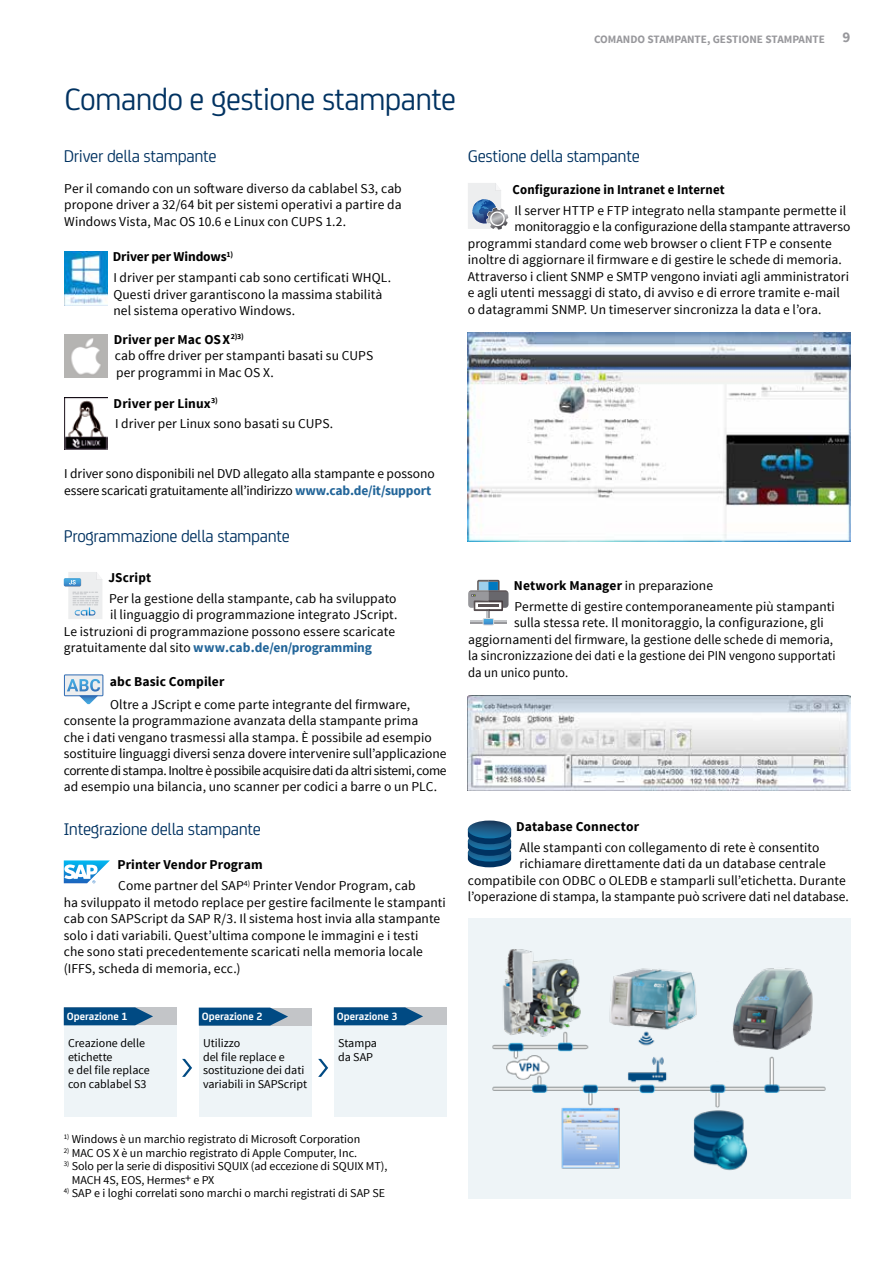
<style>
.page{position:relative;width:893px;height:1263px;background:#fff}
.page>*{position:absolute;margin:0;border:0;box-sizing:border-box;transform-origin:0 0}
.t1{font:33px "CA Sans";letter-spacing:-.02em;color:#003261}
.t2{font:18px "CA Sans";letter-spacing:-.02em;color:#003261}
.t3{font:13.5px/16.5px "Source Sans Pro";letter-spacing:.005em;color:#000}
.t4{font:700 13.5px "Source Sans Pro";letter-spacing:-.015em;color:#226599}
.t5{font:700 13.5px "Source Sans Pro";letter-spacing:.01em;color:#000}
.t6{font:700 13.5px "Source Sans Pro";letter-spacing:.01em;color:#000;scale:.95 1}
.t7{font:12px/13.5px "Source Sans Pro";color:#000}
.t8{font:700 11.25px "Source Sans Pro";color:#98989c}
.t9{font:700 11.25px "CA Sans";color:#fff}
.s1{font-size:15px}
.s2{font-weight:700}
.s3{font-weight:700;color:#226599}
.s4{font-weight:400;color:#000}
</style>
<div class="page">
<div style="left:468px;top:918px;width:383px;height:281px;background:#eef4f7"></div>
<img style="left:492px;top:949px;width:334px;height:222px">
<img style="left:468px;top:695px;width:382px;height:95px">
<img style="left:468px;top:333px;width:382px;height:208px">
<img style="left:64px;top:252px;width:43px;height:53px">
<img style="left:64px;top:334px;width:43px;height:44px">
<img style="left:64px;top:398px;width:43px;height:51px">
<svg style="left:64px;top:572px;width:38px;height:47px;background:#dde5ea"></svg>
<img style="left:75px;top:607px;width:21px;height:9px">
<div style="left:64px;top:674px;width:40px;height:22px;background:#edeeef"></div>
<div style="left:64px;top:675px;width:39px;height:21px;border:1px solid #336eb6"></div>
<svg style="left:67px;top:679px;width:33px;height:25px"></svg>
<div style="left:334px;top:1007px;width:112px;height:18px;background:#c3c5c8"></div>
<div style="left:199px;top:1025px;width:112px;height:91px;background:#eef4f7"></div>
<div style="left:199px;top:1007px;width:112px;height:18px;background:#c3c5c8"></div>
<div style="left:64px;top:1007px;width:112px;height:18px;background:#c3c5c8"></div>
<div style="left:64px;top:1025px;width:112px;height:91px;background:#eef4f7"></div>
<div style="left:334px;top:1025px;width:112px;height:91px;background:#eef4f7"></div>
<svg style="left:64px;top:1007px;width:89px;height:18px;background:#16588b"></svg>
<svg style="left:199px;top:1007px;width:89px;height:18px;background:#1a5b8d"></svg>
<svg style="left:334px;top:1007px;width:89px;height:18px;background:#16588b"></svg>
<svg style="left:182px;top:1059px;width:10px;height:18px"></svg>
<svg style="left:318px;top:1059px;width:10px;height:18px"></svg>
<svg style="left:64px;top:860px;width:46px;height:23px"></svg>
<svg style="left:468px;top:183px;width:41px;height:47px"></svg>
<svg style="left:468px;top:580px;width:41px;height:45px"></svg>
<svg style="left:468px;top:820px;width:43px;height:47px;background:#255c86"></svg>
<p class="t8" style="left:594px;top:32px;width:258px">COMANDO STAMPANTE, GESTIONE STAMPANTE <span class="s1">9</span></p>
<h1 class="t1" style="left:65px;top:75px;width:393px">Comando e gestione stampante</h1>
<h2 class="t2" style="left:64px;top:143px;width:155px">Driver della stampante</h2>
<p class="t3" style="left:64px;top:180px;width:339px;text-align:justify">Per il comando con un software diverso da cablabel S3, cab propone driver a 32/64 bit per sistemi operativi a partire da Windows Vista, Mac OS 10.6 e Linux con CUPS 1.2.</p>
<p class="t3" style="left:113px;top:247px;width:280px;line-height:20.7px"><span class="s2">Driver per Windows</span><sup>1)<br></sup>I driver per stampanti cab sono certificati WHQL.</p>
<p class="t3" style="left:113px;top:286px;width:271px">Questi driver garantiscono la massima stabilità nel sistema operativo Windows.</p>
<p class="t3" style="left:114px;top:331px;width:261px"><span class="s2">Driver per Mac OSX</span><sup>2)3)<br></sup>cab offre driver per stampanti basati su CUPS per programmi in Mac OS X.</p>
<p class="t3" style="left:114px;top:393px;width:221px;line-height:20.7px"><span class="s2">Driver per Linux</span><sup>3)<br></sup>I driver per Linux sono basati su CUPS.</p>
<p class="t3" style="left:64px;top:466px;width:372px">I driver sono disponibili nel DVD allegato alla stampante e possono essere scaricati gratuitamente all’indirizzo <span class="s3">www.cab.de/it/support</span></p>
<h2 class="t2" style="left:64px;top:523px;width:227px">Programmazione della stampante</h2>
<p class="t5" style="left:109px;top:569px;width:44px">JScript</p>
<p class="t3" style="left:109px;top:590px;width:289px">Per la gestione della stampante, cab ha sviluppato</p>
<p class="t3" style="left:110px;top:607px;width:289px">il linguaggio di programmazione integrato JScript.</p>
<p class="t3" style="left:64px;top:623px;width:333px">Le istruzioni di programmazione possono essere scaricate</p>
<p class="t4" style="left:64px;top:639px;width:310px"><span class="s4">gratuitamente dal sito</span> www.cab.de/en/programming</p>
<p class="t5" style="left:110px;top:673px;width:116px">abc Basic Compiler</p>
<p class="t3" style="left:64px;top:696px;width:384px;text-indent:46px">Oltre a JScript e come parte integrante del firmware, consente la programmazione avanzata della stampante prima<br>che i dati vengano trasmessi alla stampa. È possibile ad esempio sostituire linguaggi diversi senza dovere intervenire sull’applicazione corrente di stampa. Inoltre è possibile acquisire dati da altri sistemi, come ad esempio una bilancia, uno scanner per codici a barre o un PLC.</p>
<h2 class="t2" style="left:64px;top:816px;width:199px">Integrazione della stampante</h2>
<p class="t3" style="left:117px;top:855px;width:300px;line-height:20.7px"><span class="s2">Printer Vendor Program<br></span>Come partner del SAP<sup>4)</sup> Printer Vendor Program, cab</p>
<p class="t3" style="left:64px;top:894px;width:384px">ha sviluppato il metodo replace per gestire facilmente le stampanti cab con SAPScript da SAP R/3. Il sistema host invia alla stampante solo i dati variabili. Quest’ultima compone le immagini e i testi<br>che sono stati precedentemente scaricati nella memoria locale (IFFS, scheda di memoria, ecc.)</p>
<h2 class="t2" style="left:468px;top:143px;width:173px">Gestione della stampante</h2>
<p class="t6" style="left:513px;top:181px;width:225px">Configurazione in Intranet e Internet</p>
<p class="t3" style="left:515px;top:202px;width:333px">Il server HTTP e FTP integrato nella stampante permette il</p>
<p class="t3" style="left:515px;top:219px;width:337px">monitoraggio e la configurazione della stampante attraverso</p>
<p class="t3" style="left:468px;top:235px;width:365px">programmi standard come web browser o client FTP e consente</p>
<p class="t3" style="left:468px;top:252px;width:376px">inoltre di aggiornare il firmware e di gestire le schede di memoria.</p>
<p class="t3" style="left:468px;top:268px;width:383px">Attraverso i client SNMP e SMTP vengono inviati agli amministratori</p>
<p class="t3" style="left:468px;top:285px;width:374px">e agli utenti messaggi di stato, di avviso e di errore tramite e-mail</p>
<p class="t3" style="left:468px;top:301px;width:355px">o datagrammi SNMP. Un timeserver sincronizza la data e l’ora.</p>
<p class="t3" style="left:514px;top:575px;width:322px;line-height:20.7px"><span class="s2">Network Manager</span> in preparazione<br>Permette di gestire contemporaneamente più stampanti</p>
<p class="t3" style="left:468px;top:614px;width:369px;text-indent:46px">sulla stessa rete. Il monitoraggio, la configurazione, gli aggiornamenti del firmware, la gestione delle schede di memoria, la sincronizzazione dei dati e la gestione dei PIN vengono supportati da un unico punto.</p>
<p class="t5" style="left:516px;top:818px;width:124px">Database Connector</p>
<p class="t3" style="left:519px;top:839px;width:302px">Alle stampanti con collegamento di rete è consentito</p>
<p class="t3" style="left:519px;top:856px;width:308px">richiamare direttamente dati da un database centrale</p>
<p class="t3" style="left:468px;top:872px;width:379px">compatibile con ODBC o OLEDB e stamparli sull’etichetta. Durante</p>
<p class="t3" style="left:468px;top:889px;width:382px">l’operazione di stampa, la stampante può scrivere dati nel database.</p>
<p class="t9" style="left:67px;top:1007px;width:62px">Operazione 1</p>
<p class="t9" style="left:202px;top:1008px;width:62px">Operazione 2</p>
<p class="t9" style="left:337px;top:1007px;width:62px">Operazione 3</p>
<p class="t7" style="left:68px;top:1036px;width:83px">Creazione delle etichette<br>e del file replace con cablabel S3</p>
<p class="t7" style="left:338px;top:1036px;width:40px">Stampa da SAP</p>
<p class="t7" style="left:203px;top:1036px;width:106px">Utilizzo<br>del file replace e sostituzione dei dati variabili in SAPScript</p>
<p class="t7" style="left:64px;top:1132px;width:298px"><sup>1)</sup> Windows è un marchio registrato di Microsoft Corporation</p>
<p class="t7" style="left:64px;top:1146px;width:295px"><sup>2)</sup> MAC OS X è un marchio registrato di Apple Computer, Inc.</p>
<p class="t7" style="left:72px;top:1159px;width:317px;text-indent:-8px"><sup>3)</sup> Solo per la serie di dispositivi SQUIX (ad eccezione di SQUIX MT),<br>MACH 4S, EOS, Hermes+ e PX</p>
<p class="t7" style="left:64px;top:1186px;width:323px"><sup>4)</sup> SAP e i loghi correlati sono marchi o marchi registrati di SAP SE</p>
</div>
